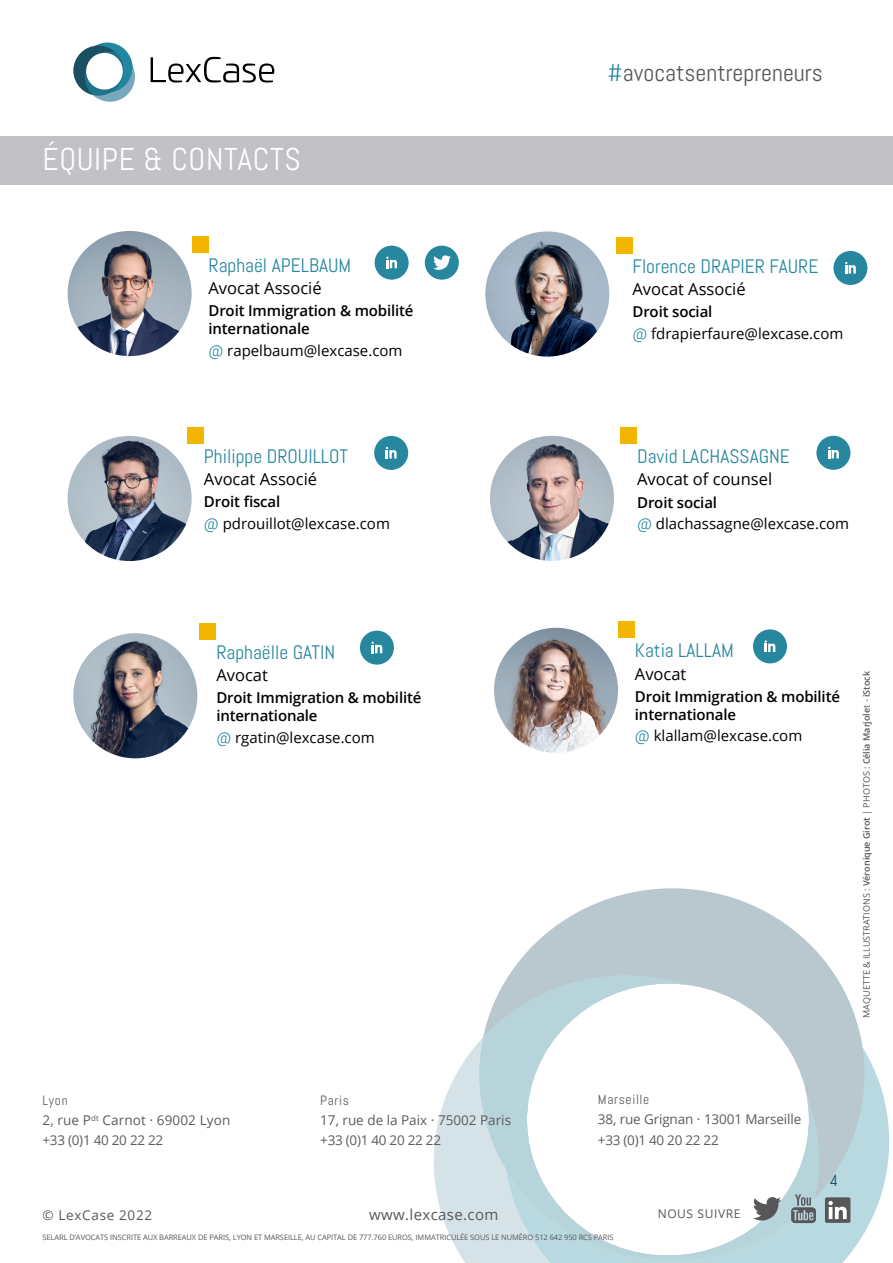
<style>
.page{position:relative;width:893px;height:1263px;background:#fff}
.page>*{position:absolute;margin:0;border:0;box-sizing:border-box;transform-origin:0 0}
.t1{font:31.5px "Abel";letter-spacing:.02em;color:#fff}
.t2{font:24px "Abel";color:#575659}
.t3{font:19.5px "Abel";color:#27879f}
.t4{font:16.5px "Open Sans";color:#000}
.t5{font:16.5px "Abel";color:#1e5161}
.t6{font:15px/21.5px "Open Sans";color:#000}
.t7{font:600 15px/18px "Open Sans";letter-spacing:-.01em;color:#000}
.t8{font:15px "Open Sans";letter-spacing:.025em;color:#575659}
.t9{font:13.5px/20.4px "Open Sans";letter-spacing:-.01em;color:#5c5b5e}
.t10{font:13.5px/20.4px "Open Sans";letter-spacing:.01em;color:#5c5b5e}
.t11{font:13.5px "Abel";letter-spacing:.05em;color:#5c5b5e}
.t12{font:13.5px "Open Sans";letter-spacing:.05em;color:#575659}
.t13{font:12px "Open Sans";letter-spacing:.05em;color:#575659}
.t14{font:9px "Open Sans";color:#575659}
.t15{font:7.5px "Open Sans";letter-spacing:-.01em;color:#575659}
.s1{font-family:"Abel";color:#27879f}
.s2{font-weight:600}
.s3{color:#27879f}
</style>
<div class="page">
<svg style="left:816px;top:1053px;width:74px;height:210px;fill:#b9d9e1"></svg>
<svg style="left:509px;top:888px;width:357px;height:374px;fill:#b8c8ce"></svg>
<svg style="left:433px;top:1042px;width:73px;height:221px;fill:#d5e3e9"></svg>
<svg style="left:479px;top:975px;width:340px;height:286px"></svg>
<svg style="left:506px;top:1169px;width:310px;height:94px"></svg>
<div style="left:825px;top:1197px;width:25px;height:26px;background:#575659;border-radius:2px"></div>
<svg style="left:828px;top:1201px;width:19px;height:18px"></svg>
<svg style="left:151px;top:57px;width:123px;height:26px"></svg>
<svg style="left:82px;top:43px;width:51px;height:50px"></svg>
<div style="left:73px;top:46px;width:50px;height:50px;background:#1b5062;border-radius:50%"></div>
<svg style="left:85px;top:52px;width:50px;height:50px"></svg>
<div style="left:86px;top:53px;width:37px;height:37px;background:#fff;border-radius:50%"></div>
<div style="left:0;top:136px;width:893px;height:48px;background:#c2c1c5"></div>
<div style="left:425px;top:246px;width:34px;height:34px;background:#27879f;border-radius:50%"></div>
<svg style="left:433px;top:255px;width:18px;height:15px"></svg>
<div style="left:753px;top:629px;width:34px;height:34px;background:#27879f;border-radius:50%"></div>
<svg style="left:764px;top:640px;width:11px;height:12px"></svg>
<div style="left:618px;top:621px;width:17px;height:17px;background:#f2b500"></div>
<img style="left:494px;top:628px;width:124px;height:125px">
<div style="left:620px;top:427px;width:17px;height:17px;background:#f2b500"></div>
<img style="left:490px;top:436px;width:124px;height:125px">
<div style="left:360px;top:631px;width:34px;height:34px;background:#27879f;border-radius:50%"></div>
<svg style="left:371px;top:641px;width:11px;height:12px"></svg>
<div style="left:199px;top:623px;width:17px;height:16px;background:#f2b500"></div>
<img style="left:73px;top:633px;width:124px;height:125px">
<div style="left:375px;top:246px;width:34px;height:34px;background:#27879f;border-radius:50%"></div>
<svg style="left:386px;top:257px;width:11px;height:11px"></svg>
<div style="left:833px;top:251px;width:34px;height:34px;background:#27879f;border-radius:50%"></div>
<svg style="left:845px;top:262px;width:11px;height:12px"></svg>
<div style="left:816px;top:436px;width:34px;height:34px;background:#27879f;border-radius:50%"></div>
<svg style="left:828px;top:447px;width:11px;height:11px"></svg>
<div style="left:374px;top:436px;width:34px;height:34px;background:#27879f;border-radius:50%"></div>
<svg style="left:386px;top:447px;width:11px;height:11px"></svg>
<div style="left:187px;top:427px;width:17px;height:17px;background:#f2b500"></div>
<div style="left:192px;top:236px;width:16px;height:17px;background:#f2b500"></div>
<div style="left:616px;top:237px;width:16px;height:17px;background:#f2b500"></div>
<img style="left:485px;top:231px;width:124px;height:126px">
<img style="left:68px;top:436px;width:124px;height:125px">
<img style="left:68px;top:231px;width:124px;height:125px">
<h1 class="t1" style="left:43px;top:140px;width:260px">ÉQUIPE &amp; CONTACTS</h1>
<h3 class="t3" style="left:208px;top:253px;width:144px">Raphaël APELBAUM</h3>
<p class="t4" style="left:208px;top:277px;width:115px">Avocat Associé</p>
<p class="t7" style="left:208px;top:302px;width:207px">Droit Immigration &amp; mobilité internationale</p>
<p class="t6" style="left:208px;top:339px;width:196px"><span class="s1">@</span> rapelbaum@lexcase.com</p>
<h3 class="t3" style="left:204px;top:444px;width:146px">Philippe DROUILLOT</h3>
<p class="t4" style="left:204px;top:468px;width:115px">Avocat Associé</p>
<p class="t6" style="left:204px;top:491px;width:188px"><span class="s2">Droit fiscal<br></span><span class="s1">@</span> pdrouillot@lexcase.com</p>
<h2 class="t2" style="left:608px;top:57px;width:217px"><span class="s3">#</span>avocatsentrepreneurs</h2>
<h3 class="t3" style="left:632px;top:254px;width:187px">Florence DRAPIER FAURE</h3>
<p class="t4" style="left:632px;top:278px;width:115px">Avocat Associé</p>
<p class="t6" style="left:632px;top:301px;width:212px"><span class="s2">Droit social<br></span><span class="s1">@</span> fdrapierfaure@lexcase.com</p>
<h3 class="t3" style="left:637px;top:444px;width:154px">David LACHASSAGNE</h3>
<p class="t4" style="left:637px;top:468px;width:137px">Avocat of counsel</p>
<p class="t6" style="left:637px;top:491px;width:213px"><span class="s2">Droit social<br></span><span class="s1">@</span> dlachassagne@lexcase.com</p>
<h3 class="t3" style="left:216px;top:639px;width:120px">Raphaëlle GATIN</h3>
<p class="t4" style="left:216px;top:663px;width:53px">Avocat</p>
<p class="t7" style="left:216px;top:688px;width:207px">Droit Immigration &amp; mobilité internationale</p>
<p class="t6" style="left:216px;top:726px;width:160px"><span class="s1">@</span> rgatin@lexcase.com</p>
<h3 class="t3" style="left:635px;top:638px;width:100px">Katia LALLAM</h3>
<p class="t4" style="left:635px;top:662px;width:53px">Avocat</p>
<p class="t7" style="left:635px;top:687px;width:207px">Droit Immigration &amp; mobilité internationale</p>
<p class="t6" style="left:635px;top:725px;width:169px"><span class="s1">@</span> klallam@lexcase.com</p>
<p class="t14" style="left:860px;top:1018px;width:348px;rotate:-90deg">MAQUETTE &amp; ILLUSTRATIONS : <span class="s2">Véronique Girot</span> | PHOTOS : <span class="s2">Célia Marjole</span>t - <span class="s2">iStock</span></p>
<p class="t11" style="left:43px;top:1091px;width:27px">Lyon</p>
<p class="t10" style="left:43px;top:1109px;width:189px">2, rue P<sup>dt</sup> Carnot · 69002 Lyon +33 (0)1 40 20 22 22</p>
<p class="t11" style="left:320px;top:1091px;width:30px">Paris</p>
<p class="t9" style="left:320px;top:1109px;width:192px">17, rue de la Paix · 75002 Paris +33 (0)1 40 20 22 22</p>
<p class="t11" style="left:598px;top:1090px;width:53px">Marseille</p>
<p class="t9" style="left:598px;top:1109px;width:205px">38, rue Grignan · 13001 Marseille +33 (0)1 40 20 22 22</p>
<p class="t12" style="left:43px;top:1205px;width:111px">© LexCase 2022</p>
<p class="t8" style="left:369px;top:1204px;width:131px">www.lexcase.com</p>
<p class="t13" style="left:658px;top:1206px;width:84px">NOUS SUIVRE</p>
<p class="t15" style="left:43px;top:1232px;width:573px">SELARL D’AVOCATS INSCRITE AUX BARREAUX DE PARIS, LYON ET MARSEILLE, AU CAPITAL DE 777.760 EUROS, IMMATRICULÉE SOUS LE NUMÉRO 512 642 950 RCS PARIS</p>
<p class="t5" style="left:830px;top:1170px;width:10px">4</p>
</div>
